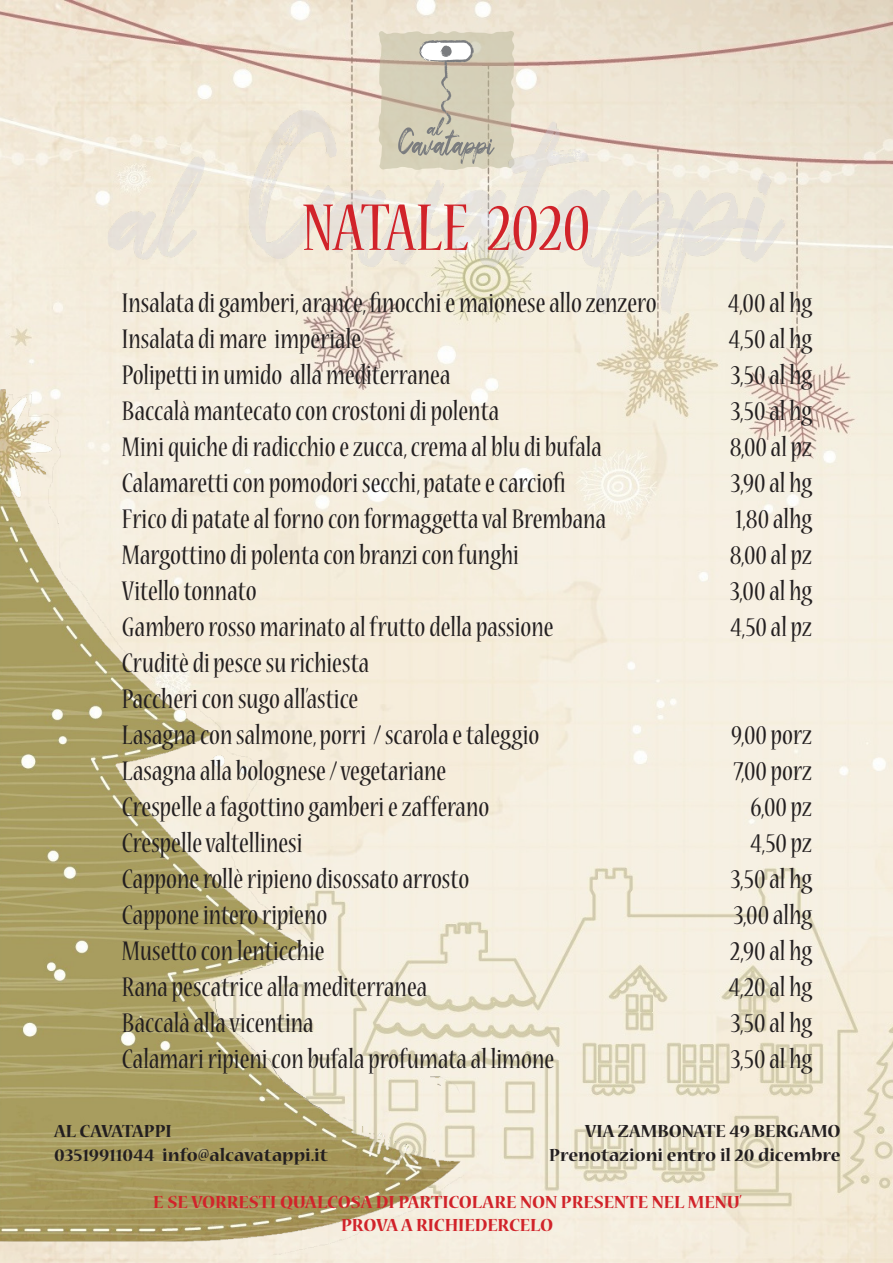
<style>
.page{position:relative;width:893px;height:1263px;background:#fff}
.page>*{position:absolute;margin:0;border:0;box-sizing:border-box;transform-origin:0 0}
.t1{font:condensed 73.5px "Nueva Std";color:#d1232a}
.t2{font:condensed 30px "Nueva Std";color:#231f20}
.t3{font:700 19.5px "Nueva Std";color:#231f20}
.t4{font:700 19.5px "Nueva Std";letter-spacing:-.005em;color:#d1232a}
</style>
<div class="page">
<img style="left:0;top:0;width:893px;height:1263px">
<svg style="left:378px;top:31px;width:136px;height:69px;background:#d3cdb9"></svg>
<img style="left:0;top:378px;width:465px;height:880px">
<img style="left:16px;top:100px;width:861px;height:224px">
<p class="t1" style="left:302px;top:195px;width:290px">NATALE 2020</p>
<p class="t2" style="left:122px;top:289px;width:536px">Insalata di gamberi, arance, finocchi e maionese allo zenzero</p>
<p class="t2" style="left:728px;top:289px;width:86px">4,00 al hg</p>
<p class="t2" style="left:122px;top:325px;width:241px">Insalata di mare imperiale</p>
<p class="t2" style="left:729px;top:325px;width:85px">4,50 al hg</p>
<p class="t2" style="left:122px;top:361px;width:330px">Polipetti in umido alla mediterranea</p>
<p class="t2" style="left:731px;top:361px;width:83px">3,50 al hg</p>
<p class="t2" style="left:122px;top:397px;width:379px">Baccalà mantecato con crostoni di polenta</p>
<p class="t2" style="left:731px;top:397px;width:83px">3,50 al hg</p>
<p class="t2" style="left:122px;top:433px;width:482px">Mini quiche di radicchio e zucca, crema al blu di bufala</p>
<p class="t2" style="left:730px;top:433px;width:84px">8,00 al pz</p>
<p class="t2" style="left:122px;top:469px;width:445px">Calamaretti con pomodori secchi, patate e carciofi</p>
<p class="t2" style="left:731px;top:469px;width:82px">3,90 al hg</p>
<p class="t2" style="left:122px;top:505px;width:486px">Frico di patate al forno con formaggetta val Brembana</p>
<p class="t2" style="left:736px;top:505px;width:78px">1,80 alhg</p>
<p class="t2" style="left:122px;top:541px;width:399px">Margottino di polenta con branzi con funghi</p>
<p class="t2" style="left:730px;top:541px;width:84px">8,00 al pz</p>
<p class="t2" style="left:122px;top:577px;width:136px">Vitello tonnato</p>
<p class="t2" style="left:730px;top:577px;width:83px">3,00 al hg</p>
<p class="t2" style="left:122px;top:613px;width:433px">Gambero rosso marinato al frutto della passione</p>
<p class="t2" style="left:730px;top:613px;width:83px">4,50 al pz</p>
<p class="t2" style="left:122px;top:649px;width:249px">Cruditè di pesce su richiesta</p>
<p class="t2" style="left:122px;top:685px;width:238px">Paccheri con sugo all’astice</p>
<p class="t2" style="left:122px;top:721px;width:419px">Lasagna con salmone, porri / scarola e taleggio</p>
<p class="t2" style="left:731px;top:721px;width:82px">9,00 porz</p>
<p class="t2" style="left:122px;top:757px;width:326px">Lasagna alla bolognese / vegetariane</p>
<p class="t2" style="left:734px;top:757px;width:80px">7,00 porz</p>
<p class="t2" style="left:122px;top:793px;width:369px">Crespelle a fagottino gamberi e zafferano</p>
<p class="t2" style="left:750px;top:793px;width:63px">6,00 pz</p>
<p class="t2" style="left:122px;top:829px;width:182px">Crespelle valtellinesi</p>
<p class="t2" style="left:750px;top:829px;width:63px">4,50 pz</p>
<p class="t2" style="left:122px;top:865px;width:349px">Cappone rollè ripieno disossato arrosto</p>
<p class="t2" style="left:731px;top:865px;width:83px">3,50 al hg</p>
<p class="t2" style="left:122px;top:901px;width:207px">Cappone intero ripieno</p>
<p class="t2" style="left:734px;top:901px;width:80px">3,00 alhg</p>
<p class="t2" style="left:122px;top:937px;width:204px">Musetto con lenticchie</p>
<p class="t2" style="left:731px;top:937px;width:83px">2,90 al hg</p>
<p class="t2" style="left:122px;top:973px;width:307px">Rana pescatrice alla mediterranea</p>
<p class="t2" style="left:729px;top:973px;width:85px">4,20 al hg</p>
<p class="t2" style="left:122px;top:1009px;width:193px">Baccalà alla vicentina</p>
<p class="t2" style="left:731px;top:1009px;width:83px">3,50 al hg</p>
<p class="t2" style="left:122px;top:1045px;width:434px">Calamari ripieni con bufala profumata al limone</p>
<p class="t2" style="left:731px;top:1045px;width:83px">3,50 al hg</p>
<p class="t3" style="left:54px;top:1122px;width:119px">AL CAVATAPPI</p>
<p class="t3" style="left:585px;top:1122px;width:257px">VIA ZAMBONATE 49 BERGAMO</p>
<p class="t3" style="left:54px;top:1146px;width:275px">03519911044 info@alcavatappi.it</p>
<p class="t3" style="left:549px;top:1146px;width:293px">Prenotazioni entro il 20 dicembre</p>
<p class="t4" style="left:153px;top:1192px;width:590px">E SE VORRESTI QUALCOSA DI PARTICOLARE NON PRESENTE NEL MENU’</p>
<p class="t4" style="left:341px;top:1216px;width:214px">PROVA A RICHIEDERCELO</p>
</div>
